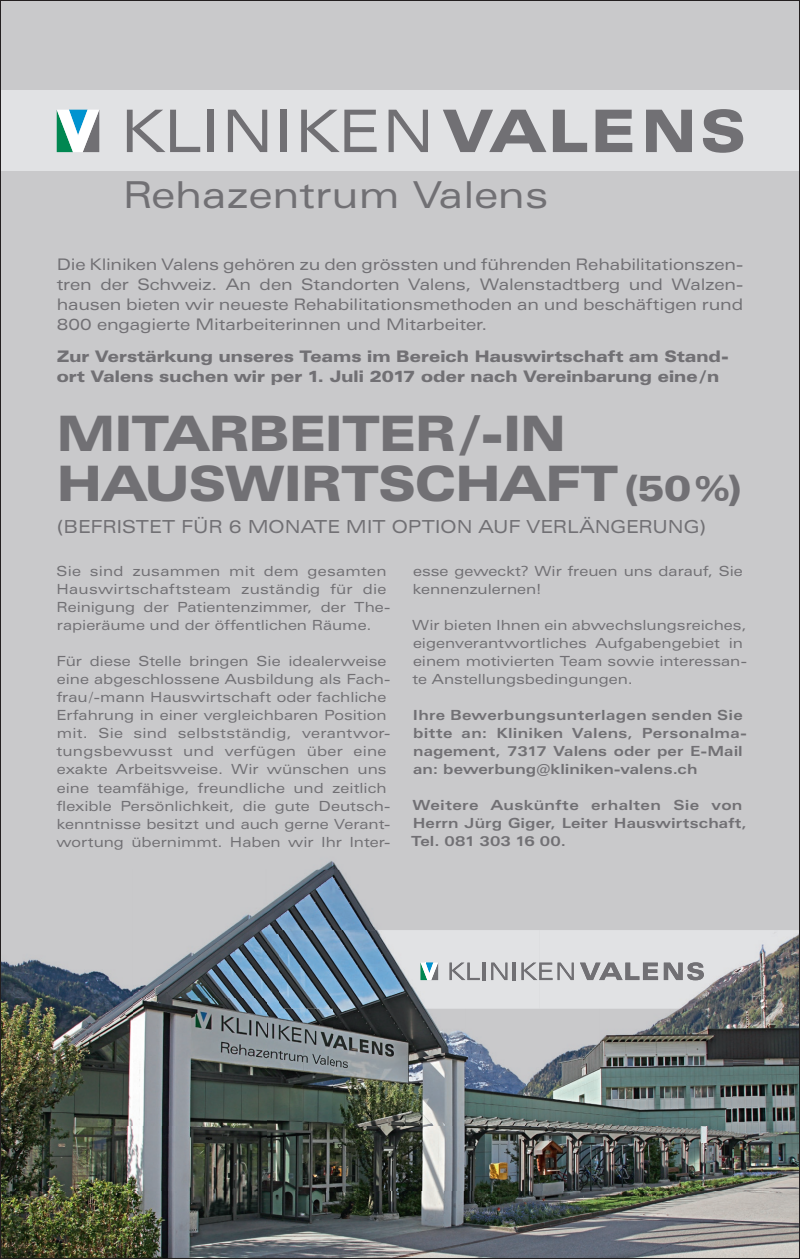
<style>
.page{position:relative;width:800px;height:1259px;background:#fff}
.page>*{position:absolute;margin:0;border:0;box-sizing:border-box;transform-origin:0 0}
.t1{font:900 expanded 49px/49.6px "Zurich BT";letter-spacing:-.01em;color:#717074}
.t2{font:expanded 37.2px "Zurich BT";color:#717074}
.t3{font:expanded 18px "Zurich BT";letter-spacing:-.005em;color:#717074}
.t4{font:expanded 16px/20px "Zurich BT";letter-spacing:-.01em;color:#717074;text-align:justify}
.t5{font:900 expanded 16px/20px "Zurich BT";letter-spacing:.005em;color:#717074}
.t6{font:expanded 14px/18px "Zurich BT";letter-spacing:.005em;color:#717074}
.t7{font:700 expanded 14px/18px "Zurich BT";letter-spacing:.02em;color:#717074}
.s1{font-size:36px}
</style>
<div class="page">
<div style="left:0;top:0;width:799px;height:1191px;background:#c9c9cb"></div>
<div style="left:0;top:91px;width:799px;height:80px;background:#e1e2e4"></div>
<svg style="left:127px;top:110px;width:73px;height:42px"></svg>
<div style="left:207px;top:110px;width:6px;height:42px;background:#717074"></div>
<svg style="left:228px;top:110px;width:39px;height:42px"></svg>
<div style="left:280px;top:110px;width:6px;height:42px;background:#717074"></div>
<svg style="left:301px;top:110px;width:75px;height:42px"></svg>
<svg style="left:388px;top:110px;width:40px;height:42px"></svg>
<svg style="left:443px;top:110px;width:103px;height:42px"></svg>
<svg style="left:552px;top:110px;width:35px;height:42px"></svg>
<svg style="left:595px;top:110px;width:37px;height:42px"></svg>
<svg style="left:646px;top:110px;width:45px;height:42px"></svg>
<svg style="left:703px;top:109px;width:40px;height:44px"></svg>
<svg style="left:57px;top:110px;width:42px;height:42px;background:#94bfbe"></svg>
<img style="left:733px;top:1008px;width:64px;height:249px">
<img style="left:2px;top:1191px;width:731px;height:66px">
<img style="left:2px;top:906px;width:264px;height:285px">
<img style="left:266px;top:869px;width:111px;height:65px">
<img style="left:266px;top:934px;width:67px;height:257px">
<img style="left:333px;top:1008px;width:400px;height:183px">
<img style="left:799px;top:930px;width:1px;height:78px">
<img style="left:279px;top:930px;width:518px;height:78px">
<img style="left:449px;top:962px;width:16px;height:18px">
<img style="left:467px;top:962px;width:12px;height:18px">
<img style="left:482px;top:962px;width:3px;height:18px">
<img style="left:491px;top:962px;width:16px;height:18px">
<svg style="left:513px;top:962px;width:2px;height:18px"></svg>
<img style="left:521px;top:962px;width:16px;height:18px">
<img style="left:539px;top:962px;width:13px;height:18px">
<img style="left:557px;top:962px;width:16px;height:18px">
<img style="left:579px;top:962px;width:43px;height:18px">
<img style="left:625px;top:962px;width:14px;height:18px">
<img style="left:642px;top:962px;width:16px;height:18px">
<img style="left:663px;top:962px;width:19px;height:18px">
<img style="left:687px;top:962px;width:16px;height:18px">
<svg style="left:420px;top:962px;width:18px;height:18px"></svg>
<h2 class="t2" style="left:123px;top:173px;width:427px">Rehazentrum Valens</h2>
<p class="t4" style="left:57px;top:255px;width:688px">Die Kliniken Valens gehören zu den grössten und führenden Rehabilitationszen&shy;tren der Schweiz. An den Standorten Valens, Walenstadtberg und Walzen&shy;hausen bieten wir neueste Rehabilitationsmethoden an und beschäftigen rund 800 engagierte Mitarbeiterinnen und Mitarbeiter.</p>
<p class="t5" style="left:57px;top:346px;width:673px">Zur Verstärkung unseres Teams im Bereich Hauswirtschaft am Stand&shy;ort Valens suchen wir per 1. Juli 2017 oder nach Vereinbarung eine /n</p>
<h1 class="t1" style="left:57px;top:409px;width:687px">MITARBEITER /-IN<br>HAUSWIRTSCHAFT <span class="s1">(50 %)</span></h1>
<p class="t3" style="left:57px;top:516px;width:651px">(BEFRISTET FÜR 6 MONATE MIT OPTION AUF VERLÄNGERUNG)</p>
<p class="t6" style="left:57px;top:562px;width:335px">Sie sind zusammen mit dem gesamten Hauswirtschaftsteam zuständig für die Reinigung der Patientenzimmer, der The&shy;rapieräume und der öffentlichen Räume.</p>
<p class="t6" style="left:56px;top:652px;width:335px">Für diese Stelle bringen Sie idealerweise eine abgeschlossene Ausbildung als Fach&shy;frau/-mann Hauswirtschaft oder fachliche Erfahrung in einer vergleichbaren Position mit. Sie sind selbstständig, verantwor&shy;tungsbewusst und verfügen über eine exakte Arbeitsweise. Wir wünschen uns eine teamfähige, freundliche und zeitlich flexible Persönlichkeit, die gute Deutsch&shy;kenntnisse besitzt und auch gerne Verant&shy;wortung übernimmt. Haben wir Ihr Inter-</p>
<p class="t6" style="left:413px;top:562px;width:331px">esse geweckt? Wir freuen uns darauf, Sie kennenzulernen!</p>
<p class="t6" style="left:412px;top:616px;width:336px">Wir bieten Ihnen ein abwechslungsreiches, eigenverantwortliches Aufgabengebiet in einem motivierten Team sowie interessan&shy;te Anstellungsbedingungen.</p>
<p class="t7" style="left:413px;top:706px;width:335px">Ihre Bewerbungsunterlagen senden Sie bitte an: Kliniken Valens, Personalma&shy;nagement, 7317 Valens oder per E-Mail an: bewerbung@kliniken-valens.ch</p>
<p class="t7" style="left:411px;top:796px;width:337px">W eitere Auskünfte erhalten Sie von<br>Herrn Jürg Giger, Leiter Hauswirtschaft,<br>Tel. 081 303 16 00.</p>
</div>
